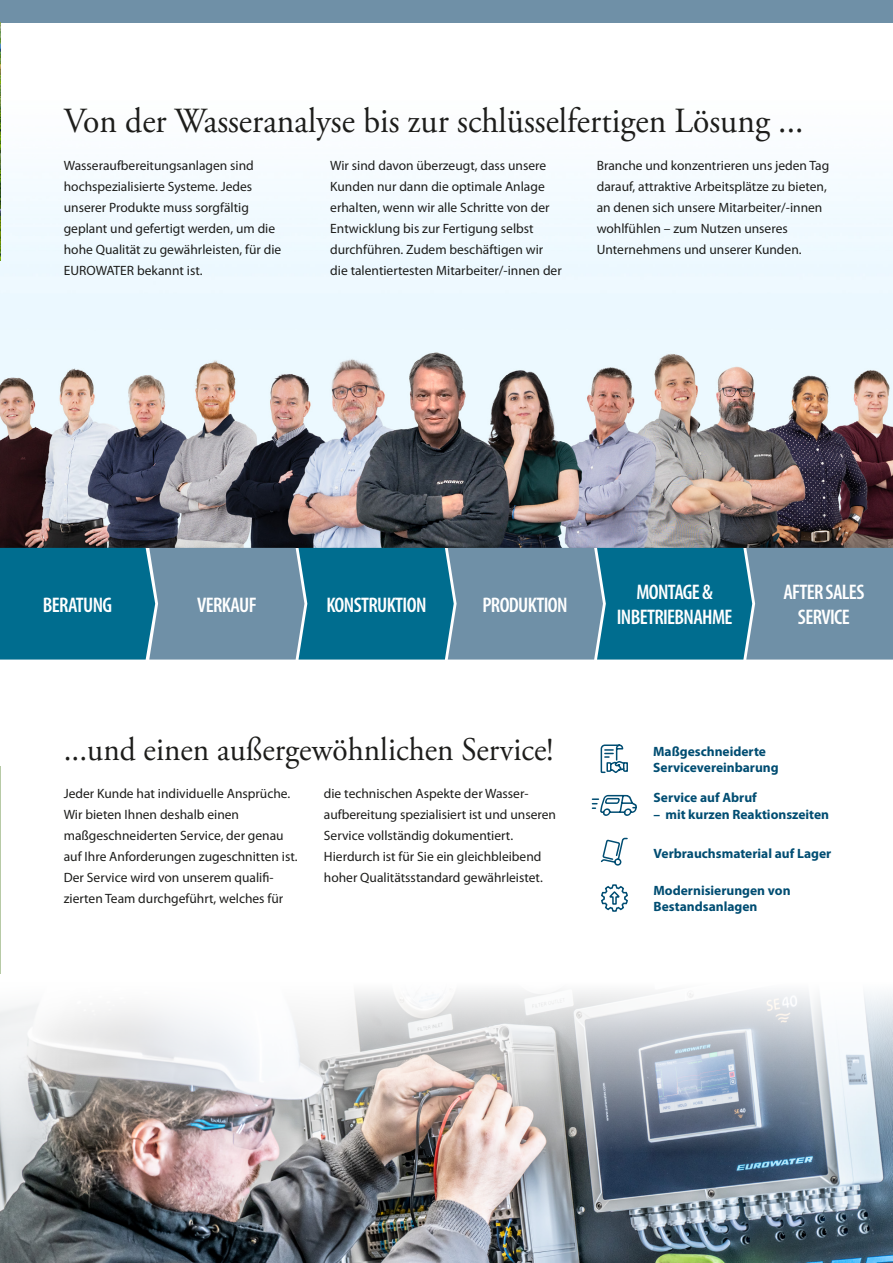
<style>
.page{position:relative;width:893px;height:1263px;background:#fff}
.page>*{position:absolute;margin:0;border:0;box-sizing:border-box;transform-origin:0 0}
.Overskrift{font:35.25px "Adobe Garamond Pro";color:#1d1d1b;scale:.95 1}
.Overskrift-2{font:33px "Adobe Garamond Pro";color:#1d1d1b;scale:.95 1}
.t1{font:600 condensed 21.15px/25.5px "Myriad Pro";letter-spacing:-.03em;color:#fff;text-align:center}
.Text{font:13.5px/21px "Myriad Pro";color:#1d1d1b}
.Text-2{font:700 13.5px/16.5px "Myriad Pro";color:#004d72}
</style>
<div class="page">
<img style="left:0;top:179px;width:893px;height:369px">
<img style="left:0;top:990px;width:893px;height:273px">
<div style="left:0;top:0;width:893px;height:23px;background:#6f90a7"></div>
<svg style="left:1px;top:548px;width:892px;height:111px;background:#3a809c"></svg>
<img style="left:0;top:974px;width:1px;height:238px">
<img style="left:0;top:474px;width:1px;height:293px">
<hr style="left:0;top:767px;width:1px;height:207px;background:#b7caa6">
<img style="left:0;top:23px;width:1px;height:237px">
<svg style="left:600px;top:744px;width:28px;height:30px"></svg>
<svg style="left:592px;top:794px;width:45px;height:22px"></svg>
<svg style="left:600px;top:837px;width:28px;height:29px"></svg>
<svg style="left:601px;top:884px;width:27px;height:28px"></svg>
<p class="Overskrift" style="left:64px;top:100px;width:780px">Von der Wasseranalyse bis zur schlüsselfertigen Lösung ...</p>
<p class="Text" style="left:64px;top:155px;width:219px">Wasseraufbereitungsanlagen sind hochspezialisierte Systeme. Jedes unserer Produkte muss sorgfältig geplant und gefertigt werden, um die hohe Qualität zu gewährleisten, für die EUROWATER bekannt ist.</p>
<p class="Text" style="left:330px;top:155px;width:233px">Wir sind davon überzeugt, dass unsere Kunden nur dann die optimale Anlage erhalten, wenn wir alle Schritte von der Entwicklung bis zur Fertigung selbst durchführen. Zudem beschäftigen wir die talentiertesten Mitarbeiter/-innen der</p>
<p class="Text" style="left:597px;top:155px;width:234px">Branche und konzentrieren uns jeden Tag darauf, attraktive Arbeitsplätze zu bieten, an denen sich unsere Mitarbeiter/-innen wohlfühlen – zum Nutzen unseres Unternehmens und unserer Kunden.</p>
<p class="t1" style="left:43px;top:592px;width:71px">BERATUNG</p>
<p class="t1" style="left:197px;top:592px;width:61px">VERKAUF</p>
<p class="t1" style="left:326px;top:592px;width:102px">KONSTRUKTION</p>
<p class="t1" style="left:482px;top:592px;width:87px">PRODUKTION</p>
<p class="Overskrift-2" style="left:64px;top:730px;width:517px">...und einen außergewöhnlichen Service!</p>
<p class="Text" style="left:64px;top:783px;width:235px">Jeder Kunde hat individuelle Ansprüche.<br>Wir bieten Ihnen deshalb einen maßgeschneiderten Service, der genau auf Ihre Anforderungen zugeschnitten ist.<br>Der Service wird von unserem qualifi&shy;zierten Team durchgeführt, welches für</p>
<p class="Text" style="left:324px;top:783px;width:234px">die technischen Aspekte der Wasser&shy;aufbereitung spezialisiert ist und unseren Service vollständig dokumentiert.<br>Hierdurch ist für Sie ein gleichbleibend hoher Qualitätsstandard gewährleistet.</p>
<p class="t1" style="left:617px;top:579px;width:117px">MONTAGE &amp;<br>INBETRIEBNAHME</p>
<p class="t1" style="left:783px;top:579px;width:82px">AFTER SALES<br>SERVICE</p>
<p class="Text-2" style="left:653px;top:743px;width:127px">Maßgeschneiderte<br>Servicevereinbarung</p>
<p class="Text-2" style="left:654px;top:790px;width:105px">Service auf Abruf</p>
<p class="Text-2" style="left:654px;top:806px;width:177px">– mit kurzen Reaktionszeiten</p>
<p class="Text-2" style="left:654px;top:845px;width:179px">Verbrauchsmaterial auf Lager</p>
<p class="Text-2" style="left:654px;top:882px;width:139px">Modernisierungen von<br>Bestandsanlagen</p>
</div>
